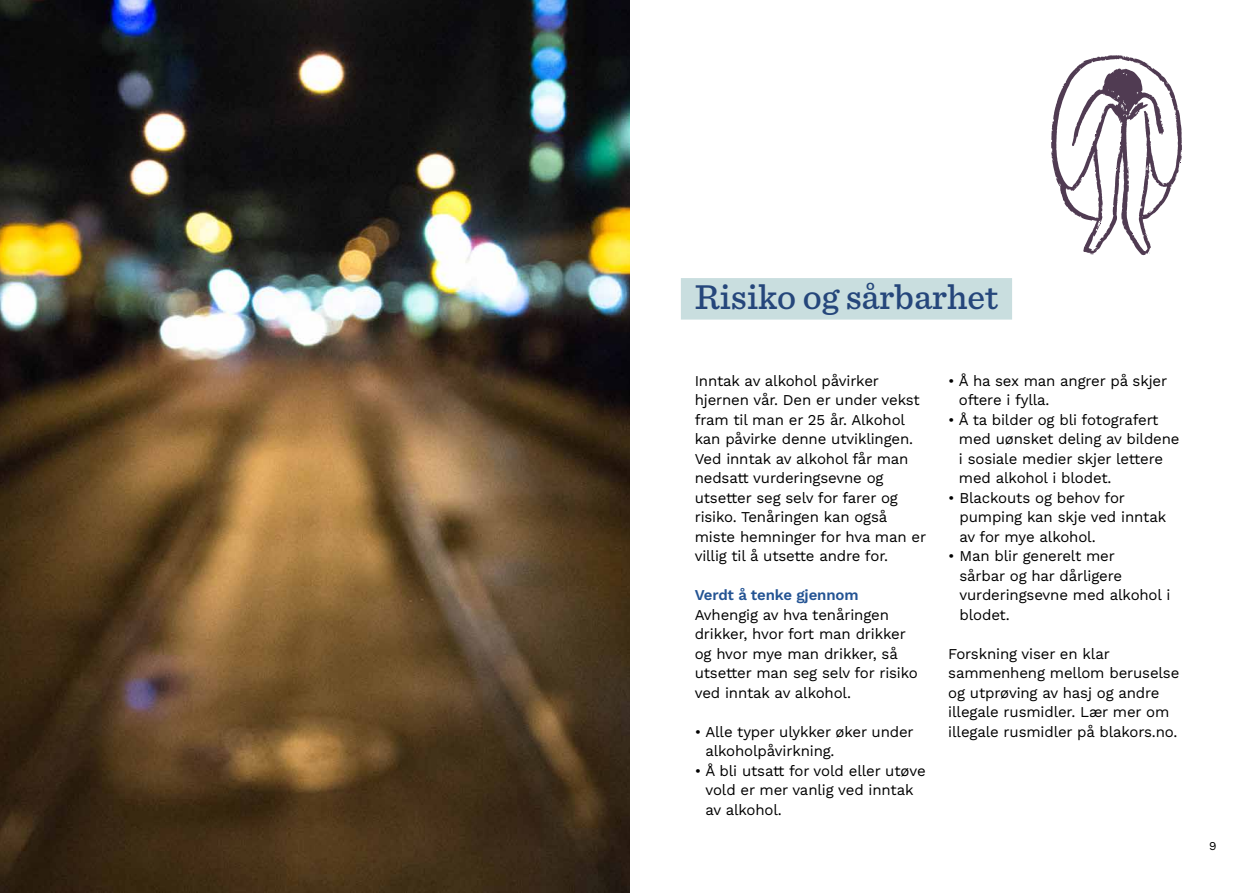
<style>
.page{position:relative;width:1259px;height:893px;background:#fff}
.page>*{position:absolute;margin:0;border:0;box-sizing:border-box;transform-origin:0 0}
.t1{font:500 36px "Sentinel";color:#25467b}
.t2{font:15px/19.5px "Work Sans";letter-spacing:-.01em;color:#000}
.t3{font:600 15px "Work Sans";letter-spacing:-.01em;color:#235393}
.t4{font:12px "Work Sans";color:#000}
</style>
<div class="page">
<svg style="left:1051px;top:55px;width:131px;height:200px"></svg>
<div style="left:681px;top:278px;width:331px;height:42px;background:#c9dedf"></div>
<img style="left:0;top:0;width:629px;height:893px">
<h1 class="t1" style="left:694px;top:270px;width:305px">Risiko og sårbarhet</h1>
<p class="t2" style="left:694px;top:370px;width:233px">Inntak av alkohol påvirker hjernen vår. Den er under vekst fram til man er 25 år. Alkohol kan påvirke denne utviklingen.<br>Ved inntak av alkohol får man nedsatt vurderingsevne og utsetter seg selv for farer og risiko. Tenåringen kan også miste hemninger for hva man er villig til å utsette andre for.</p>
<p class="t3" style="left:694px;top:584px;width:165px">Verdt å tenke gjennom</p>
<p class="t2" style="left:694px;top:604px;width:225px">Avhengig av hva tenåringen drikker, hvor fort man drikker og hvor mye man drikker, så utsetter man seg selv for risiko ved inntak av alkohol.</p>
<p class="t2" style="left:705px;top:721px;width:210px;text-indent:-11px">• Alle typer ulykker øker under alkoholpåvirkning.</p>
<p class="t2" style="left:705px;top:760px;width:222px;text-indent:-11px">• Å bli utsatt for vold eller utøve vold er mer vanlig ved inntak av alkohol.</p>
<p class="t2" style="left:959px;top:370px;width:210px;text-indent:-11px">• Å ha sex man angrer på skjer oftere i fylla.</p>
<p class="t2" style="left:959px;top:409px;width:222px;text-indent:-11px">• Å ta bilder og bli fotografert med uønsket deling av bildene i sosiale medier skjer lettere med alkohol i blodet.</p>
<p class="t2" style="left:959px;top:487px;width:208px;text-indent:-11px">• Blackouts og behov for pumping kan skje ved inntak av for mye alkohol.</p>
<p class="t2" style="left:959px;top:546px;width:212px;text-indent:-11px">• Man blir generelt mer<br>sårbar og har dårligere vurderingsevne med alkohol i blodet.</p>
<p class="t2" style="left:948px;top:643px;width:233px">Forskning viser en klar sammenheng mellom beruselse og utprøving av hasj og andre illegale rusmidler. Lær mer om illegale rusmidler på blakors.no.</p>
<p class="t4" style="left:1209px;top:837px;width:9px">9</p>
</div>
